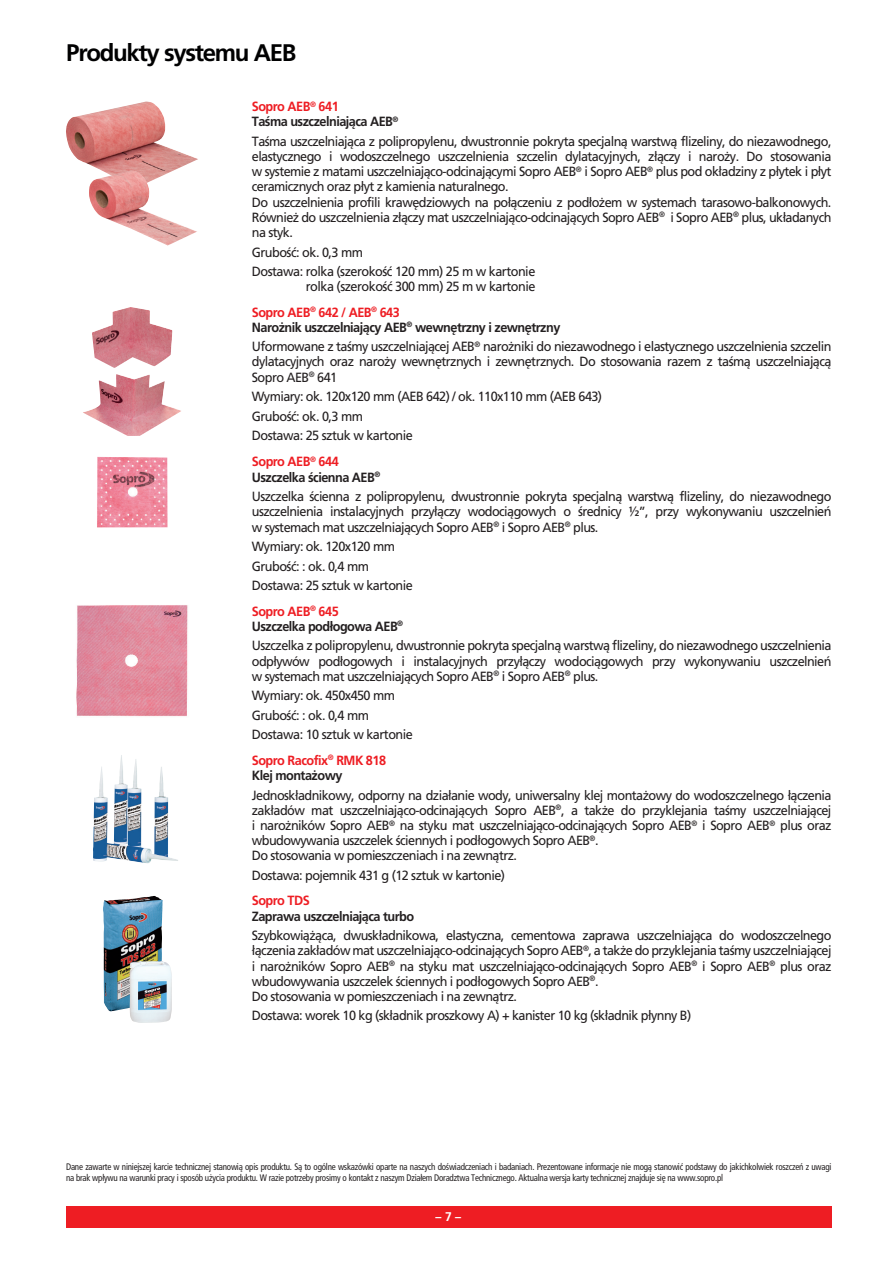
<style>
.page{position:relative;width:893px;height:1263px;background:#fff}
.page>*{position:absolute;margin:0;border:0;box-sizing:border-box;transform-origin:0 0}
.t1{font:700 24px "Frutiger LT Com";letter-spacing:-.055em;color:#000001}
.t2{font:13.35px/15.1px "Frutiger LT Com";letter-spacing:-.045em;color:#231f20;scale:.95 1}
.t3{font:700 13.35px/15.1px "Frutiger LT Com";letter-spacing:-.04em;color:#231f20;scale:.95 1}
.t4{font:700 13.35px/15.1px "Frutiger LT Com";letter-spacing:-.04em;color:#ee1d23;scale:.95 1}
.t5{font:700 12.6px "Frutiger LT Com";color:#fff;scale:.95 1}
.t6{font:condensed 9.45px/10.8px "Frutiger LT Com";letter-spacing:-.025em;color:#231f20;scale:.95 1}
.s1{color:#ee1d23}
.s2{font-weight:700;color:#ee1d23}
.s3{font-weight:700}
.s4{color:#231f20}
</style>
<div class="page">
<div style="left:66px;top:1206px;width:765px;height:22px;background:#ee1d23"></div>
<img style="left:66px;top:102px;width:132px;height:69px">
<img style="left:89px;top:171px;width:108px;height:74px">
<img style="left:92px;top:307px;width:80px;height:61px">
<img style="left:83px;top:374px;width:98px;height:62px">
<img style="left:97px;top:457px;width:71px;height:70px">
<img style="left:76px;top:605px;width:112px;height:112px">
<img style="left:93px;top:755px;width:85px;height:108px">
<img style="left:103px;top:896px;width:60px;height:115px">
<img style="left:130px;top:961px;width:42px;height:62px">
<h1 class="t1" style="left:66px;top:38px;width:232px">Produkty systemu AEB</h1>
<p class="t3" style="left:252px;top:99px;width:156px"><span class="s1">Sopro AEB</span><sup>®</sup> <span class="s1">641<br></span>Taśma uszczelniająca AEB<sup>®</sup></p>
<p class="t2" style="left:252px;top:134px;width:612px">Taśma uszczelniająca z polipropylenu, dwustronnie pokryta specjalną warstwą flizeliny, do niezawodnego, elastycznego i wodoszczelnego uszczelnienia szczelin dylatacyjnych, złączy i naroży. Do stosowania w systemie z matami uszczelniająco-odcinającymi Sopro AEB<sup>®</sup> i Sopro AEB<sup>®</sup> plus pod okładziny z płytek i płyt ceramicznych oraz płyt z kamienia naturalnego.<br>Do uszczelnienia profili krawędziowych na połączeniu z podłożem w systemach tarasowo-balkonowych.<br>Również do uszczelnienia złączy mat uszczelniająco-odcinających Sopro AEB<sup>®</sup> i Sopro AEB<sup>®</sup> plus, układanych na styk.</p>
<p class="t2" style="left:252px;top:242px;width:300px;line-height:19.5px">Grubość: ok. 0,3 mm<br>Dostawa: rolka (szerokość 120 mm) 25 m w kartonie</p>
<p class="t2" style="left:252px;top:274px;width:300px;line-height:25.2px;text-indent:54px">rolka (szerokość 300 mm) 25 m w kartonie<br><span class="s2">Sopro AEB</span><sup>®</sup> <span class="s2">642 / AEB</span><sup>®</sup> <span class="s2">643</span></p>
<p class="t2" style="left:252px;top:317px;width:612px;line-height:19.5px"><span class="s3">Narożnik uszczelniający AEB</span><sup>®</sup> <span class="s3">wewnętrzny i zewnętrzny<br></span>Uformowane z taśmy uszczelniającej AEB<sup>®</sup> narożniki do niezawodnego i elastycznego uszczelnienia szczelin</p>
<p class="t2" style="left:252px;top:354px;width:612px">dylatacyjnych oraz naroży wewnętrznych i zewnętrznych. Do stosowania razem z taśmą uszczelniającą<br>Sopro AEB<sup>®</sup> 641</p>
<p class="t2" style="left:252px;top:387px;width:370px;line-height:19.5px">Wymiary: ok. 120x120 mm (AEB 642) / ok. 110x110 mm (AEB 643)<br>Grubość: ok. 0,3 mm<br>Dostawa: 25 sztuk w kartonie</p>
<p class="t3" style="left:252px;top:454px;width:137px"><span class="s1">Sopro AEB</span><sup>®</sup> <span class="s1">644<br></span>Uszczelka ścienna AEB<sup>®</sup></p>
<p class="t2" style="left:252px;top:489px;width:612px;text-align:justify">Uszczelka ścienna z polipropylenu, dwustronnie pokryta specjalną warstwą flizeliny, do niezawodnego uszczelnienia instalacyjnych przyłączy wodociągowych o średnicy ½”, przy wykonywaniu uszczelnień w systemach mat uszczelniających Sopro AEB<sup>®</sup> i Sopro AEB<sup>®</sup> plus.</p>
<p class="t2" style="left:252px;top:537px;width:171px;line-height:19.5px">Wymiary: ok. 120x120 mm<br>Grubość: : ok. 0,4 mm<br>Dostawa: 25 sztuk w kartonie</p>
<p class="t3" style="left:252px;top:603px;width:161px"><span class="s1">Sopro AEB</span><sup>®</sup> <span class="s1">645<br></span>Uszczelka podłogowa AEB<sup>®</sup></p>
<p class="t2" style="left:252px;top:638px;width:612px;text-align:justify">Uszczelka z polipropylenu, dwustronnie pokryta specjalną warstwą flizeliny, do niezawodnego uszczelnienia odpływów podłogowych i instalacyjnych przyłączy wodociągowych przy wykonywaniu uszczelnień w systemach mat uszczelniających Sopro AEB<sup>®</sup> i Sopro AEB<sup>®</sup> plus.</p>
<p class="t2" style="left:252px;top:686px;width:171px;line-height:19.5px">Wymiary: ok. 450x450 mm<br>Grubość: : ok. 0,4 mm<br>Dostawa: 10 sztuk w kartonie</p>
<p class="t4" style="left:252px;top:753px;width:143px">Sopro Racofix<sup>®</sup> RMK 818<br><span class="s4">Klej montażowy</span></p>
<p class="t2" style="left:252px;top:787px;width:612px">Jednoskładnikowy, odporny na działanie wody, uniwersalny klej montażowy do wodoszczelnego łączenia zakładów mat uszczelniająco-odcinających Sopro AEB<sup>®</sup>, a także do przyklejania taśmy uszczelniającej i narożników Sopro AEB<sup>®</sup> na styku mat uszczelniająco-odcinających Sopro AEB<sup>®</sup> i Sopro AEB<sup>®</sup> plus oraz wbudowywania uszczelek ściennych i podłogowych Sopro AEB<sup>®</sup>.<br>Do stosowania w pomieszczeniach i na zewnątrz.</p>
<p class="t2" style="left:252px;top:868px;width:268px">Dostawa: pojemnik 431 g (12 sztuk w kartonie)</p>
<p class="t4" style="left:252px;top:893px;width:62px">Sopro TDS</p>
<p class="t3" style="left:252px;top:908px;width:172px">Zaprawa uszczelniająca turbo</p>
<p class="t2" style="left:252px;top:928px;width:612px">Szybkowiążąca, dwuskładnikowa, elastyczna, cementowa zaprawa uszczelniająca do wodoszczelnego łączenia zakładów mat uszczelniająco-odcinających Sopro AEB<sup>®</sup>, a także do przyklejania taśmy uszczelniającej i narożników Sopro AEB<sup>®</sup> na styku mat uszczelniająco-odcinających Sopro AEB<sup>®</sup> i Sopro AEB<sup>®</sup> plus oraz wbudowywania uszczelek ściennych i podłogowych Sopro AEB<sup>®</sup>.<br>Do stosowania w pomieszczeniach i na zewnątrz.</p>
<p class="t2" style="left:252px;top:1008px;width:464px">Dostawa: worek 10 kg (składnik proszkowy A) + kanister 10 kg (składnik płynny B)</p>
<p class="t6" style="left:66px;top:1161px;width:807px">Dane zawarte w niniejszej karcie technicznej stanowią opis produktu. Są to ogólne wskazówki oparte na naszych doświadczeniach i badaniach. Prezentowane informacje nie mogą stanowić podstawy do jakichkolwiek roszczeń z uwagi na brak wpływu na warunki pracy i sposób użycia produktu. W razie potrzeby prosimy o kontakt z naszym Działem Doradztwa Technicznego. Aktualna wersja karty technicznej znajduje się na www.sopro.pl</p>
<p class="t5" style="left:435px;top:1209px;width:29px">– 7 –</p>
</div>
